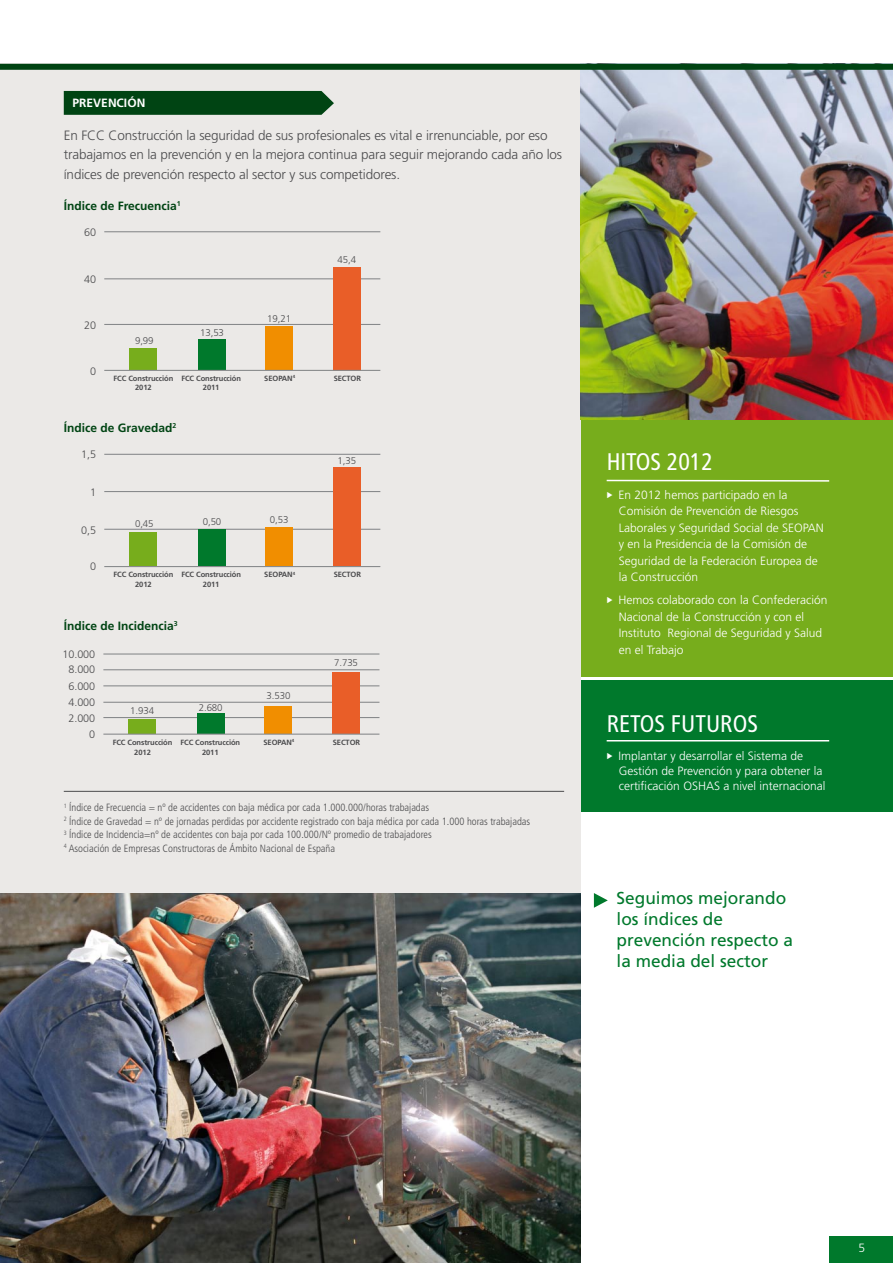
<style>
.page{position:relative;width:893px;height:1263px;background:#fff}
.page>*{position:absolute;margin:0;border:0;box-sizing:border-box;transform-origin:0 0}
.t1{font:condensed 24px "Frutiger";color:#fff}
.t2{font:17.25px/21px "Frutiger";color:#00792c}
.t3{font:300 13.5px/19.5px "Frutiger";letter-spacing:-.01em;color:#4b4b4d}
.t4{font:300 12px/16.5px "Frutiger";color:#fff}
.t5{font:700 12px "Frutiger";color:#004413}
.t6{font:700 12px "Frutiger";color:#fff}
.t7{font:300 10.8px "Frutiger";letter-spacing:-.01em;color:#4b4b4d}
.t8{font:300 condensed 10.5px/13.5px "Frutiger";color:#4b4b4d}
.t9{font:300 9.75px "Frutiger";letter-spacing:-.01em;color:#4b4b4d}
.t10{font:700 7.5px/9.8px "Frutiger";letter-spacing:-.01em;color:#4b4b4d;text-align:center}
</style>
<div class="page">
<div style="left:579px;top:680px;width:314px;height:132px;background:#00792c"></div>
<div style="left:579px;top:419px;width:314px;height:258px;background:#77ad1c"></div>
<div style="left:0;top:64px;width:580px;height:1199px;background:#ebe9e7"></div>
<hr style="left:607px;top:740px;width:222px;height:1px;background:#fff">
<hr style="left:607px;top:480px;width:222px;height:2px;background:#fff">
<div style="left:64px;top:91px;width:270px;height:24px;background:#004413"></div>
<hr style="left:104px;top:566px;width:276px;height:1px;background:#87898b">
<hr style="left:104px;top:529px;width:276px;height:1px;background:#87898b">
<hr style="left:104px;top:491px;width:276px;height:1px;background:#87898b">
<hr style="left:104px;top:454px;width:276px;height:1px;background:#87898b">
<div style="left:129px;top:532px;width:28px;height:34px;background:#77ad1c"></div>
<div style="left:198px;top:529px;width:27px;height:37px;background:#00792c"></div>
<div style="left:265px;top:528px;width:28px;height:38px;background:#f18e00"></div>
<div style="left:333px;top:467px;width:28px;height:99px;background:#e95e28"></div>
<hr style="left:103px;top:717px;width:276px;height:1px;background:#87898b">
<hr style="left:103px;top:702px;width:276px;height:1px;background:#87898b">
<hr style="left:103px;top:685px;width:276px;height:1px;background:#87898b">
<hr style="left:103px;top:669px;width:276px;height:1px;background:#87898b">
<hr style="left:103px;top:653px;width:276px;height:1px;background:#87898b">
<div style="left:129px;top:719px;width:27px;height:15px;background:#77ad1c"></div>
<div style="left:197px;top:713px;width:28px;height:21px;background:#00792c"></div>
<div style="left:265px;top:706px;width:27px;height:28px;background:#f18e00"></div>
<div style="left:332px;top:672px;width:28px;height:62px;background:#e95e28"></div>
<hr style="left:103px;top:734px;width:276px;height:1px;background:#87898b">
<img style="left:580px;top:70px;width:313px;height:350px">
<img style="left:0;top:893px;width:580px;height:370px">
<div style="left:829px;top:1236px;width:64px;height:27px;background:#00792c"></div>
<hr style="left:104px;top:231px;width:276px;height:1px;background:#87898b">
<hr style="left:104px;top:278px;width:276px;height:1px;background:#87898b">
<hr style="left:104px;top:324px;width:276px;height:1px;background:#87898b">
<div style="left:129px;top:348px;width:28px;height:22px;background:#77ad1c"></div>
<div style="left:198px;top:340px;width:27px;height:30px;background:#00792c"></div>
<div style="left:265px;top:327px;width:28px;height:43px;background:#f18e00"></div>
<div style="left:333px;top:268px;width:28px;height:103px;background:#e95e28"></div>
<hr style="left:104px;top:370px;width:276px;height:1px;background:#87898b">
<div style="left:0;top:64px;width:893px;height:6px;background:#004413"></div>
<hr style="left:64px;top:791px;width:500px;height:1px;background:#4b4b4d">
<svg style="left:594px;top:893px;width:14px;height:15px"></svg>
<p class="t6" style="left:73px;top:96px;width:74px">PREVENCIÓN</p>
<p class="t3" style="left:64px;top:126px;width:500px">En FCC Construcción la seguridad de sus profesionales es vital e irrenunciable, por eso trabajamos en la prevención y en la mejora continua para seguir mejorando cada año los índices de prevención respecto al sector y sus competidores.</p>
<p class="t5" style="left:64px;top:199px;width:119px">Índice de Frecuencia<sup>1</sup></p>
<p class="t7" style="left:84px;top:226px;width:13px">60</p>
<p class="t7" style="left:84px;top:273px;width:13px">40</p>
<p class="t7" style="left:84px;top:319px;width:13px">20</p>
<p class="t7" style="left:90px;top:365px;width:8px">0</p>
<p class="t9" style="left:337px;top:254px;width:20px">45,4</p>
<p class="t9" style="left:135px;top:335px;width:20px">9,99</p>
<p class="t9" style="left:200px;top:327px;width:25px">13,53</p>
<p class="t9" style="left:267px;top:313px;width:25px">19,21</p>
<p class="t10" style="left:114px;top:373px;width:61px">FCC Construcción<br>2012</p>
<p class="t10" style="left:264px;top:373px;width:32px">SEOPAN<sup>4</sup></p>
<p class="t10" style="left:181px;top:373px;width:61px">FCC Construcción<br>2011</p>
<p class="t10" style="left:334px;top:373px;width:29px">SECTOR</p>
<p class="t5" style="left:64px;top:420px;width:114px">Índice de Gravedad<sup>2</sup></p>
<p class="t7" style="left:81px;top:448px;width:16px">1,5</p>
<p class="t7" style="left:90px;top:486px;width:8px">1</p>
<p class="t7" style="left:81px;top:524px;width:16px">0,5</p>
<p class="t9" style="left:135px;top:518px;width:20px">0,45</p>
<p class="t9" style="left:203px;top:516px;width:20px">0,50</p>
<p class="t9" style="left:270px;top:514px;width:20px">0,53</p>
<p class="t9" style="left:337px;top:455px;width:20px">1,35</p>
<p class="t7" style="left:90px;top:560px;width:8px">0</p>
<p class="t10" style="left:114px;top:570px;width:61px">FCC Construcción<br>2012</p>
<p class="t10" style="left:181px;top:570px;width:61px">FCC Construcción<br>2011</p>
<p class="t10" style="left:264px;top:570px;width:32px">SEOPAN<sup>4</sup></p>
<p class="t10" style="left:334px;top:570px;width:29px">SECTOR</p>
<p class="t5" style="left:64px;top:619px;width:115px">Índice de Incidencia<sup>3</sup></p>
<p class="t7" style="left:63px;top:648px;width:34px">10.000</p>
<p class="t7" style="left:69px;top:663px;width:28px">8.000</p>
<p class="t7" style="left:69px;top:680px;width:28px">6.000</p>
<p class="t7" style="left:69px;top:696px;width:28px">4.000</p>
<p class="t7" style="left:69px;top:712px;width:28px">2.000</p>
<p class="t9" style="left:130px;top:705px;width:25px">1.934</p>
<p class="t9" style="left:199px;top:702px;width:25px">2.680</p>
<p class="t9" style="left:267px;top:690px;width:25px">3.530</p>
<p class="t9" style="left:334px;top:657px;width:25px">7.735</p>
<p class="t7" style="left:89px;top:728px;width:8px">0</p>
<p class="t10" style="left:113px;top:737px;width:61px">FCC Construcción<br>2012</p>
<p class="t10" style="left:180px;top:737px;width:61px">FCC Construcción<br>2011</p>
<p class="t10" style="left:263px;top:737px;width:32px">SEOPAN<sup>4</sup></p>
<p class="t10" style="left:333px;top:737px;width:29px">SECTOR</p>
<p class="t8" style="left:64px;top:801px;width:468px"><sup>1</sup> Índice de Frecuencia = nº de accidentes con baja médica por cada 1.000.000/horas trabajadas<br><sup>2</sup> Índice de Gravedad = nº de jornadas perdidas por accidente registrado con baja médica por cada 1.000 horas trabajadas <sup>3</sup> Índice de Incidencia=nº de accidentes con baja por cada 100.000/Nº promedio de trabajadores<br><sup>4</sup> Asociación de Empresas Constructoras de Ámbito Nacional de España</p>
<h1 class="t1" style="left:607px;top:448px;width:108px">HITOS 2012</h1>
<p class="t4" style="left:619px;top:486px;width:207px">En 2012 hemos participado en la<br>Comisión de Prevención de Riesgos<br>Laborales y Seguridad Social de SEOPAN y en la Presidencia de la Comisión de<br>Seguridad de la Federación Europea de la Construcción</p>
<p class="t4" style="left:619px;top:592px;width:210px">Hemos colaborado con la Confederación<br>Nacional de la Construcción y con el<br>Instituto Regional de Seguridad y Salud en el Trabajo</p>
<h1 class="t1" style="left:607px;top:709px;width:153px">RETOS FUTUROS</h1>
<p class="t4" style="left:619px;top:748px;width:208px;line-height:15px">Implantar y desarrollar el Sistema de<br>Gestión de Prevención y para obtener la certificación OSHAS a nivel internacional</p>
<h2 class="t2" style="left:617px;top:888px;width:178px">Seguimos mejorando los índices de prevención respecto a la media del sector</h2>
<p class="t4" style="left:858px;top:1239px;width:8px">5</p>
</div>
